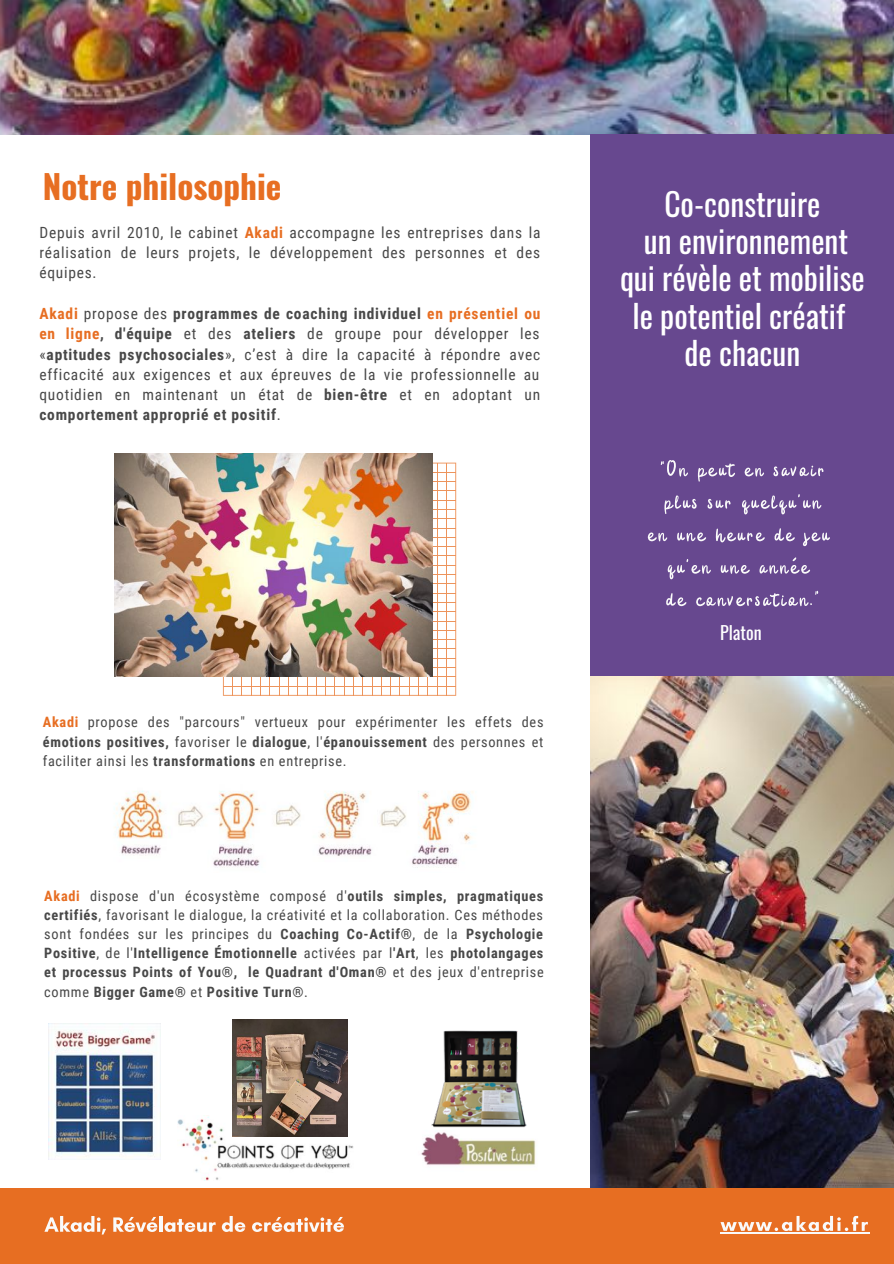
<style>
.page{position:relative;width:894px;height:1264px;background:#fff}
.page>*{position:absolute;margin:0;border:0;box-sizing:border-box;transform-origin:0 0}
.t1{font:700 33.15px "Oswald";color:#e76e22}
.t2{font:31.5px/37.2px "Oswald";color:#fff;text-align:center}
.t3{font:18px "Oswald";color:#fff}
.t4{font:15.45px/20.2px "Roboto Condensed";letter-spacing:.05em;color:#484848;text-align:justify}
.t5{font:700 14.25px/19px "Roboto Condensed";letter-spacing:.05em;color:#484848;text-align:justify}
.t6{font:14.25px/19.2px "Roboto Condensed";letter-spacing:.05em;color:#484848;text-align:justify}
.s1{font-weight:700;color:#e76e22}
.s2{font-weight:700}
.s3{color:#e76e22}
.s4{font-weight:400}
</style>
<div class="page">
<img style="left:590px;top:676px;width:303px;height:512px">
<div style="left:0;top:1188px;width:893px;height:75px;background:#e76e22"></div>
<img style="left:0;top:0;width:893px;height:134px">
<div style="left:590px;top:134px;width:303px;height:542px;background:#67488f"></div>
<svg style="left:223px;top:462px;width:233px;height:233px"></svg>
<img style="left:115px;top:453px;width:317px;height:223px">
<img style="left:421px;top:1132px;width:115px;height:34px">
<img style="left:114px;top:790px;width:359px;height:78px">
<img style="left:431px;top:1030px;width:96px;height:98px">
<img style="left:177px;top:1115px;width:176px;height:64px">
<img style="left:48px;top:1023px;width:112px;height:135px">
<img style="left:233px;top:1019px;width:114px;height:117px">
<svg style="left:660px;top:460px;width:27px;height:16px"></svg>
<svg style="left:697px;top:463px;width:38px;height:18px"></svg>
<svg style="left:744px;top:467px;width:19px;height:9px"></svg>
<svg style="left:773px;top:465px;width:50px;height:11px"></svg>
<svg style="left:664px;top:495px;width:32px;height:19px"></svg>
<svg style="left:707px;top:499px;width:23px;height:9px"></svg>
<svg style="left:742px;top:494px;width:79px;height:20px"></svg>
<svg style="left:647px;top:532px;width:20px;height:9px"></svg>
<svg style="left:677px;top:532px;width:29px;height:9px"></svg>
<svg style="left:715px;top:528px;width:49px;height:14px"></svg>
<svg style="left:774px;top:528px;width:20px;height:13px"></svg>
<svg style="left:803px;top:532px;width:26px;height:14px"></svg>
<svg style="left:667px;top:559px;width:43px;height:20px"></svg>
<svg style="left:720px;top:565px;width:29px;height:9px"></svg>
<svg style="left:759px;top:557px;width:50px;height:17px"></svg>
<svg style="left:666px;top:593px;width:20px;height:13px"></svg>
<svg style="left:696px;top:590px;width:122px;height:16px"></svg>
<svg style="left:44px;top:1216px;width:62px;height:18px"></svg>
<svg style="left:113px;top:1217px;width:44px;height:14px"></svg>
<hr style="left:159px;top:1215px;width:3px;height:16px;background:#fafafa">
<svg style="left:164px;top:1218px;width:51px;height:13px"></svg>
<svg style="left:222px;top:1216px;width:23px;height:15px"></svg>
<svg style="left:252px;top:1217px;width:92px;height:14px"></svg>
<hr style="left:720px;top:1231px;width:149px;height:1px;background:#fafafa">
<svg style="left:720px;top:1215px;width:147px;height:15px"></svg>
<h1 class="t1" style="left:43px;top:161px;width:240px">Notre philosophie</h1>
<p class="t4" style="left:39px;top:222px;width:502px">Depuis avril 2010, le cabinet <span class="s1">Akadi</span> accompagne les entreprises dans la réalisation de leurs projets, le développement des personnes et des équipes.</p>
<p class="t4" style="left:39px;top:303px;width:502px"><span class="s1">Akadi</span> propose des <span class="s2">programmes de coaching individuel</span> <span class="s1">en présentiel ou en ligne</span><span class="s2">, d'équipe</span> et des <span class="s2">ateliers</span> de groupe pour développer les «<span class="s2">aptitudes psychosociales</span>», c’est à dire la capacité à répondre avec efficacité aux exigences et aux épreuves de la vie professionnelle au quotidien en maintenant un état de <span class="s2">bien-être</span> et en adoptant un <span class="s2">comportement approprié et positif</span>.</p>
<h2 class="t2" style="left:619px;top:184px;width:246px">Co-construire<br>un environnement qui révèle et mobilise le potentiel créatif de chacun</h2>
<p class="t6" style="left:43px;top:713px;width:502px"><span class="s1">Akadi</span> propose des "parcours" vertueux pour expérimenter les effets des <span class="s2">émotions positives,</span> favoriser le <span class="s2">dialogue</span>, l'<span class="s2">épanouissement</span> des personnes et faciliter ainsi les <span class="s2">transformations</span> en entreprise.</p>
<p class="t5" style="left:44px;top:886px;width:501px"><span class="s3">Akadi</span> <span class="s4">dispose d'un écosystème composé d'</span>outils simples, pragmatiques certifiés<span class="s4">, favorisant le dialogue, la créativité et la collaboration. Ces méthodes sont fondées sur les principes du</span> Coaching Co-Actif®<span class="s4">, de la</span> Psychologie Positive<span class="s4">, de l'</span>Intelligence Émotionnelle <span class="s4">activées par l</span>'Art<span class="s4">, les</span> photolangages et processus Points of You®, le Quadrant d'Oman® <span class="s4">et des jeux d'entreprise comme</span> Bigger Game® <span class="s4">et</span> Positive Turn®<span class="s4">.</span></p>
<p class="t3" style="left:720px;top:618px;width:43px">Platon</p>
</div>
